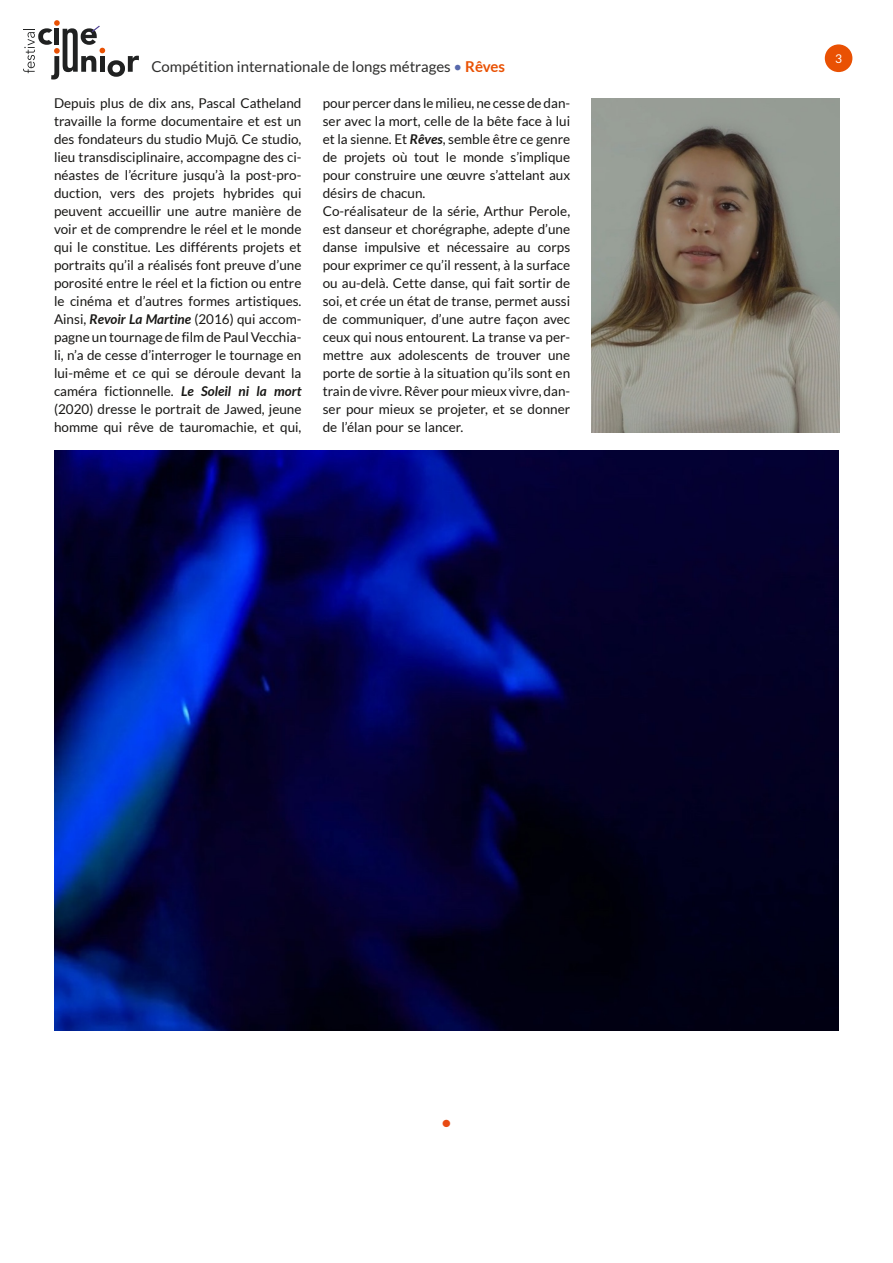
<style>
.page{position:relative;width:893px;height:1263px;background:#fff}
.page>*{position:absolute;margin:0;border:0;box-sizing:border-box;transform-origin:0 0}
.t1{font:15px "Lato";color:#2e2e2d}
.t2{font:900 15px "Lato";color:#e84b14}
.t3{font:13.5px/18px "Lato";color:#181715;text-align:justify}
.t4{font:12px "Lato";color:#fff}
.s1{color:#5869ac}
.s2{font-weight:700;color:#e95103}
.s3{font-weight:700;font-style:italic}
</style>
<div class="page">
<svg style="left:23px;top:20px;width:116px;height:60px"></svg>
<div style="left:825px;top:44px;width:27px;height:28px;background:#e95103;border-radius:50%"></div>
<img style="left:54px;top:450px;width:785px;height:580px">
<img style="left:591px;top:98px;width:248px;height:334px">
<p class="t1" style="left:151px;top:60px;width:355px">Compétition internationale de longs métrages <span class="s1">•</span> <span class="s2">Rêves</span></p>
<p class="t3" style="left:54px;top:95px;width:249px">Depuis plus de dix ans, Pascal Catheland travaille la forme documentaire et est un des fondateurs du studio Mujo¯. Ce studio, lieu transdisciplinaire, accompagne des ci&shy;néastes de l’écriture jusqu’à la post-pro&shy;duction, vers des projets hybrides qui peuvent accueillir une autre manière de voir et de comprendre le réel et le monde qui le constitue. Les différents projets et portraits qu’il a réalisés font preuve d’une porosité entre le réel et la fiction ou entre le cinéma et d’autres formes artistiques.<br>Ainsi, <span class="s3">Revoir La Martine</span> (2016) qui accom&shy;pagne un tournage de film de Paul Vecchia&shy;li, n’a de cesse d’interroger le tournage en lui-même et ce qui se déroule devant la caméra fictionnelle. <span class="s3">Le Soleil ni la mort </span>(2020) dresse le portrait de Jawed, jeune homme qui rêve de tauromachie, et qui,</p>
<p class="t3" style="left:323px;top:95px;width:249px;text-align:left">pour percer dans le milieu, ne cesse de dan&shy;ser avec la mort, celle de la bête face à lui et la sienne. Et <span class="s3">Rêves</span>, semble être ce genre de projets où tout le monde s’implique pour construire une œuvre s’attelant aux désirs de chacun.<br>Co-réalisateur de la série, Arthur Perole, est danseur et chorégraphe, adepte d’une danse impulsive et nécessaire au corps pour exprimer ce qu’il ressent, à la surface ou au-delà. Cette danse, qui fait sortir de soi, et crée un état de transe, permet aussi de communiquer, d’une autre façon avec ceux qui nous entourent. La transe va per&shy;mettre aux adolescents de trouver une porte de sortie à la situation qu’ils sont en train de vivre. Rêver pour mieux vivre, dan&shy;ser pour mieux se projeter, et se donner de l’élan pour se lancer.</p>
<p class="t4" style="left:835px;top:53px;width:8px">3</p>
<p class="t2" style="left:442px;top:1115px;width:10px">•</p>
</div>
